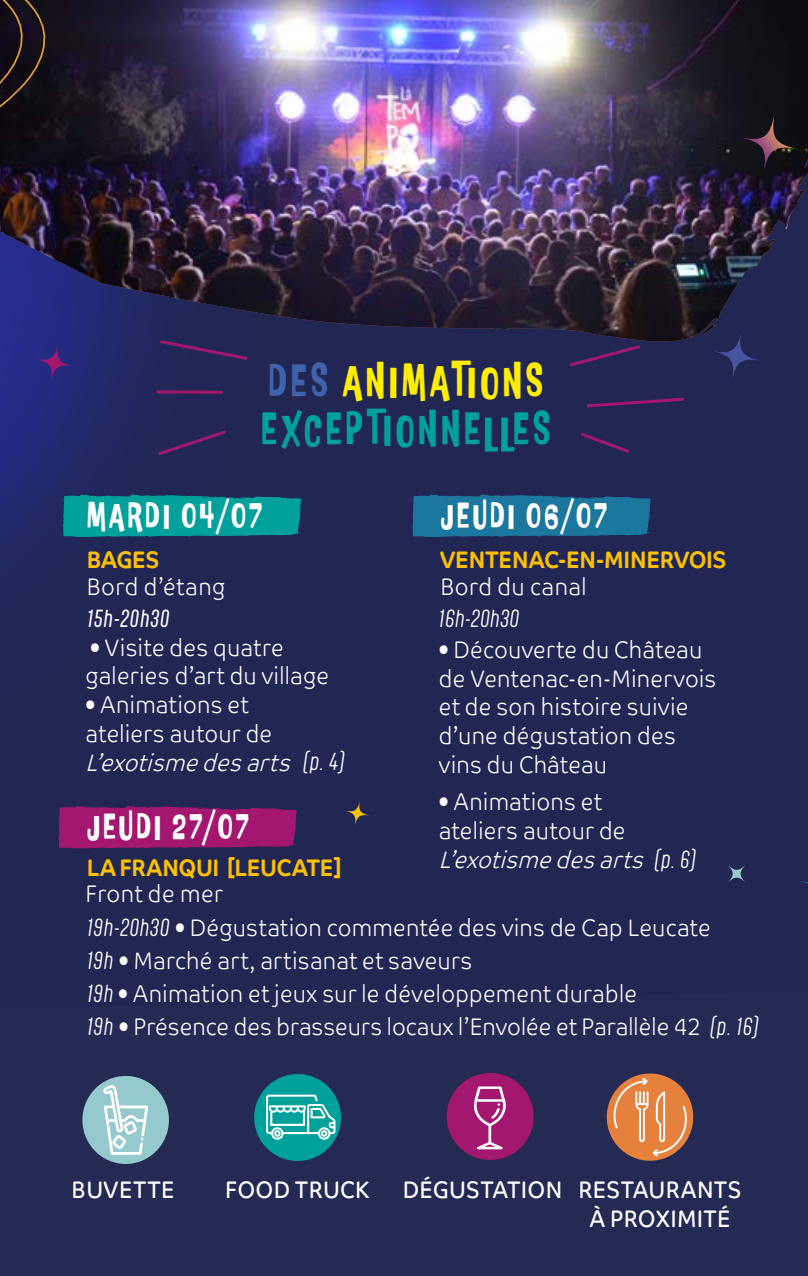
<style>
.page{position:relative;width:808px;height:1276px;background:#242a54}
.page>*{position:absolute;margin:0;border:0;box-sizing:border-box;transform-origin:0 0}
.t1{font:700 52.5px/48px "P22 Nudgewink Pro";letter-spacing:.1em;color:#00a19a;scale:.8 1}
.t2{font:700 41.4px "P22 Nudgewink Pro";letter-spacing:.1em;color:#fff;scale:.8 1}
.t3{font:300 24px/28.8px "Co Text";letter-spacing:.01em;color:#fff;scale:.9 1}
.t4{font:24px/28.8px "Co Text";letter-spacing:.015em;color:#fff;scale:.9 1}
.t5{font:700 24px "Co Text";letter-spacing:-.015em;color:#fcc103;scale:.9 1}
.t6{font:italic 300 24px "Co Text";color:#fff;scale:.9 1}
.t7{font:italic 300 21px "Aptly";color:#fff}
.t8{font:italic 21px "Aptly";letter-spacing:.01em;color:#fff}
.s1{color:#3f62ac}
.s2{color:#ffed00}
.s3{font-family:"Aptly";font-style:italic;font-size:21px}
</style>
<div class="page">
<img style="left:0;top:342px;width:651px;height:507px">
<svg style="left:63px;top:494px;width:238px;height:43px;background:#029593"></svg>
<svg style="left:412px;top:494px;width:238px;height:43px;background:#1b6f97"></svg>
<svg style="left:59px;top:805px;width:238px;height:43px;background:#97186d"></svg>
<img style="left:58px;top:0;width:750px;height:342px">
<div style="left:254px;top:1074px;width:87px;height:87px;background:#00a19a;border-radius:50%"></div>
<svg style="left:266px;top:1094px;width:69px;height:46px"></svg>
<div style="left:447px;top:1073px;width:87px;height:87px;background:#a31770;border-radius:50%"></div>
<svg style="left:474px;top:1086px;width:32px;height:63px"></svg>
<svg style="left:0;top:0;width:58px;height:415px;background:#221d46"></svg>
<svg style="left:728px;top:865px;width:17px;height:17px"></svg>
<svg style="left:343px;top:799px;width:28px;height:28px"></svg>
<svg style="left:33px;top:341px;width:43px;height:43px;background:#34277c"></svg>
<svg style="left:710px;top:329px;width:53px;height:54px"></svg>
<svg style="left:738px;top:112px;width:62px;height:62px;background:#261c22"></svg>
<svg style="left:158px;top:338px;width:92px;height:24px"></svg>
<svg style="left:158px;top:390px;width:63px;height:4px"></svg>
<svg style="left:156px;top:428px;width:72px;height:29px"></svg>
<svg style="left:568px;top:343px;width:74px;height:25px"></svg>
<svg style="left:585px;top:396px;width:99px;height:13px"></svg>
<svg style="left:578px;top:430px;width:54px;height:25px"></svg>
<div style="left:607px;top:1073px;width:86px;height:87px;background:#e6803d;border-radius:50%"></div>
<svg style="left:612px;top:1078px;width:77px;height:78px"></svg>
<div style="left:82px;top:1076px;width:87px;height:88px;background:#95c9ce;border-radius:50%"></div>
<svg style="left:103px;top:1085px;width:45px;height:69px"></svg>
<h1 class="t1" style="left:262px;top:359px;width:362px"><span class="s1">DES</span> <span class="s2">ANIMATIONS<br></span>EXCEPTIONNELLES</h1>
<h2 class="t2" style="left:87px;top:492px;width:220px">MARDI 04/07</h2>
<h2 class="t2" style="left:441px;top:492px;width:209px">JEUDI 06/07</h2>
<p class="t5" style="left:87px;top:545px;width:82px">BAGES</p>
<p class="t5" style="left:440px;top:545px;width:320px">VENTENAC-EN-MINERVOIS</p>
<p class="t3" style="left:87px;top:572px;width:155px">Bord d’étang</p>
<p class="t3" style="left:86px;top:633px;width:272px">• Visite des quatre galeries d’art du village</p>
<p class="t3" style="left:86px;top:690px;width:209px">• Animations et ateliers autour de</p>
<p class="t6" style="left:86px;top:748px;width:241px">L’exotismedesarts</p>
<p class="t8" style="left:87px;top:605px;width:84px">15h-20h30</p>
<p class="t7" style="left:303px;top:748px;width:43px">(p. 4)</p>
<h2 class="t2" style="left:87px;top:803px;width:204px">JEUDI 27/07</h2>
<p class="t5" style="left:87px;top:853px;width:285px">LA FRANQUI [LEUCATE]</p>
<p class="t3" style="left:86px;top:879px;width:154px">Front de mer</p>
<p class="t3" style="left:440px;top:572px;width:164px">Bord du canal</p>
<p class="t7" style="left:439px;top:605px;width:82px">16h-20h30</p>
<p class="t3" style="left:439px;top:635px;width:310px">• Découverte du Château de Ventenac-en-Minervois et de son histoire suivie d’une dégustation des vins du Château</p>
<p class="t3" style="left:439px;top:787px;width:209px">• Animations et ateliers autour de</p>
<p class="t6" style="left:439px;top:845px;width:241px">L’exotismedesarts</p>
<p class="t7" style="left:655px;top:846px;width:43px">(p. 6)</p>
<p class="t3" style="left:87px;top:911px;width:694px;line-height:33px"><span class="s3">19h-20h30</span> • Dégustation commentée des vins de Cap Leucate <span class="s3">19h</span> • Marché art, artisanat et saveurs<br><span class="s3">19h</span> • Animation et jeux sur le développement durable<br><span class="s3">19h</span> • Présence des brasseurs locaux l’Envolée et Parallèle 42</p>
<p class="t7" style="left:711px;top:1013px;width:50px">(p. 16)</p>
<p class="t4" style="left:72px;top:1175px;width:116px">BUVETTE</p>
<p class="t4" style="left:225px;top:1175px;width:162px">FOOD TRUCK</p>
<p class="t4" style="left:589px;top:1175px;width:171px;text-indent:-187px">DÉGUSTATION RESTAURANTS<br>À PROXIMITÉ</p>
</div>
